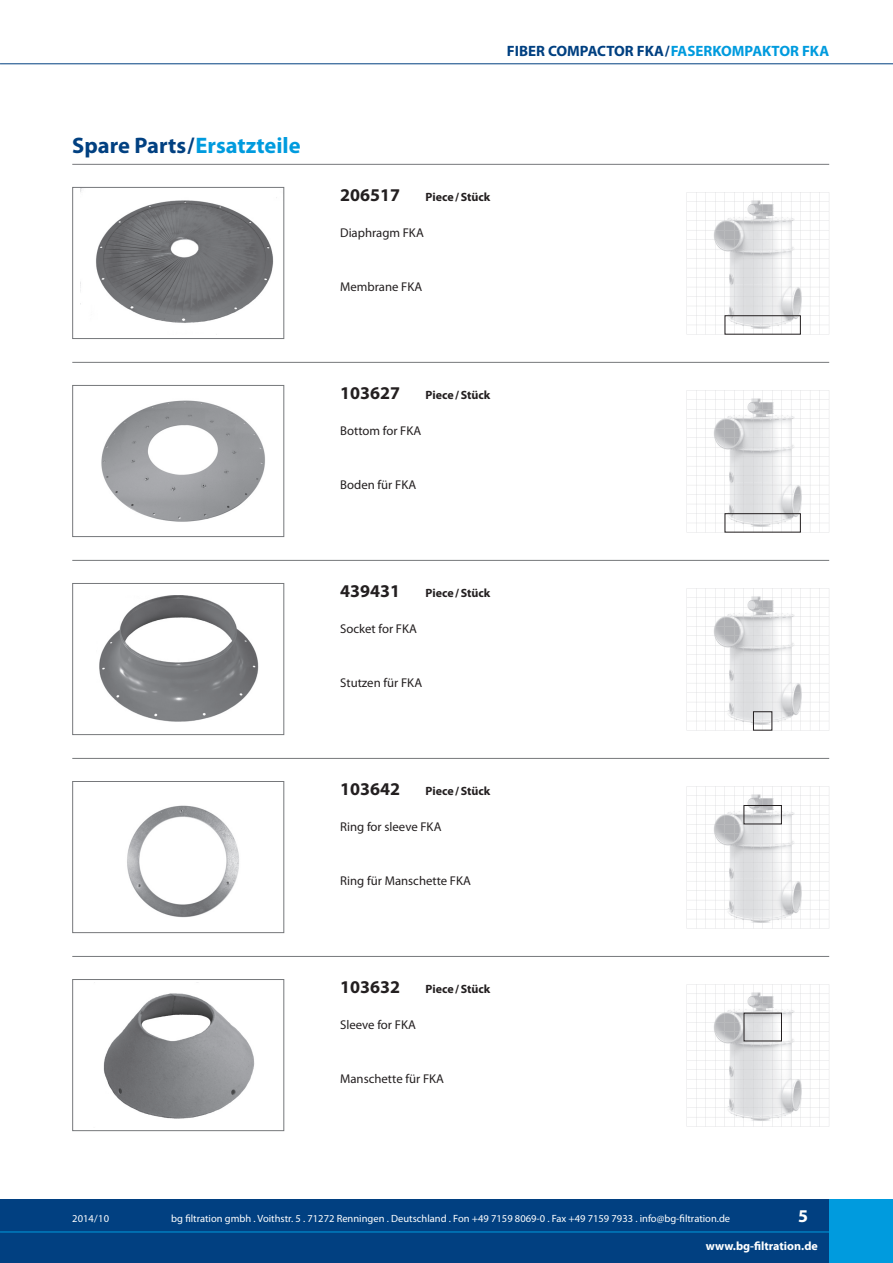
<style>
.page{position:relative;width:893px;height:1263px;background:#fff}
.page>*{position:absolute;margin:0;border:0;box-sizing:border-box;transform-origin:0 0}
.t1{font:700 22.5px "Myriad Pro";color:#014081}
.t2{font:700 18px "Myriad Pro";color:#231f20}
.t3{font:700 18px "Myriad Pro";color:#fff}
.t4{font:700 15px "Myriad Pro";color:#014081}
.t5{font:12.75px "Myriad Pro";color:#231f20}
.t6{font:700 12px "Myriad Pro";color:#231f20}
.t7{font:700 12px "Myriad Pro";color:#fff}
.t8{font:10.5px "Myriad Pro";color:#fff}
.s1{color:#009bde}
</style>
<div class="page">
<svg style="left:687px;top:786px;width:142px;height:143px"></svg>
<img style="left:712px;top:879px;width:90px;height:44px">
<svg style="left:687px;top:588px;width:142px;height:143px"></svg>
<img style="left:712px;top:681px;width:90px;height:44px">
<svg style="left:687px;top:984px;width:142px;height:143px"></svg>
<img style="left:712px;top:1077px;width:90px;height:44px">
<svg style="left:687px;top:390px;width:142px;height:143px"></svg>
<img style="left:712px;top:483px;width:90px;height:44px">
<svg style="left:687px;top:192px;width:142px;height:143px"></svg>
<img style="left:712px;top:285px;width:90px;height:44px">
<div style="left:0;top:1199px;width:829px;height:64px;background:#014081"></div>
<div style="left:829px;top:1199px;width:64px;height:64px;background:#009bde"></div>
<hr style="left:0;top:63px;width:893px;height:1px;background:#014081">
<hr style="left:0;top:1231px;width:893px;height:1px;background:#009bde">
<hr style="left:72px;top:164px;width:757px;height:1px;background:#76787b">
<hr style="left:72px;top:362px;width:757px;height:1px;background:#76787b">
<hr style="left:72px;top:560px;width:757px;height:1px;background:#76787b">
<hr style="left:72px;top:758px;width:757px;height:1px;background:#76787b">
<hr style="left:72px;top:956px;width:757px;height:1px;background:#76787b">
<img style="left:80px;top:189px;width:197px;height:134px">
<div style="left:72px;top:187px;width:212px;height:152px;border:1px solid #76787b"></div>
<img style="left:101px;top:400px;width:164px;height:122px">
<div style="left:72px;top:385px;width:212px;height:152px;border:1px solid #76787b"></div>
<img style="left:99px;top:595px;width:160px;height:127px">
<div style="left:72px;top:583px;width:212px;height:152px;border:1px solid #76787b"></div>
<img style="left:127px;top:805px;width:112px;height:113px">
<div style="left:72px;top:781px;width:212px;height:152px;border:1px solid #76787b"></div>
<img style="left:94px;top:982px;width:161px;height:137px">
<div style="left:72px;top:979px;width:212px;height:152px;border:1px solid #76787b"></div>
<div style="left:725px;top:315px;width:76px;height:20px;border:1px solid #231f20"></div>
<div style="left:725px;top:513px;width:76px;height:19px;border:1px solid #231f20"></div>
<div style="left:743px;top:805px;width:39px;height:19px;border:1px solid #231f20"></div>
<div style="left:753px;top:711px;width:19px;height:19px;border:1px solid #231f20"></div>
<h1 class="t1" style="left:72px;top:133px;width:230px">Spare Parts / <span class="s1">Ersatzteile</span></h1>
<p class="t4" style="left:507px;top:42px;width:324px">FIBER COMPACTOR FKA/<span class="s1">FASERKOMPAKTOR FKA</span></p>
<h2 class="t2" style="left:340px;top:185px;width:61px">206517</h2>
<p class="t6" style="left:426px;top:190px;width:66px">Piece / Stück</p>
<p class="t5" style="left:340px;top:225px;width:85px">Diaphragm FKA</p>
<p class="t5" style="left:340px;top:279px;width:84px">Membrane FKA</p>
<h2 class="t2" style="left:340px;top:383px;width:61px">103627</h2>
<p class="t6" style="left:426px;top:388px;width:66px">Piece / Stück</p>
<p class="t5" style="left:340px;top:423px;width:83px">Bottom for FKA</p>
<p class="t5" style="left:340px;top:477px;width:77px">Boden für FKA</p>
<h2 class="t2" style="left:340px;top:581px;width:61px">439431</h2>
<p class="t6" style="left:426px;top:586px;width:66px">Piece / Stück</p>
<p class="t5" style="left:340px;top:621px;width:78px">Socket for FKA</p>
<p class="t5" style="left:340px;top:675px;width:83px">Stutzen für FKA</p>
<h2 class="t2" style="left:340px;top:779px;width:61px">103642</h2>
<p class="t6" style="left:426px;top:784px;width:66px">Piece / Stück</p>
<p class="t5" style="left:340px;top:819px;width:103px">Ring for sleeve FKA</p>
<p class="t5" style="left:340px;top:873px;width:132px">Ring für Manschette FKA</p>
<h2 class="t2" style="left:340px;top:977px;width:61px">103632</h2>
<p class="t6" style="left:426px;top:982px;width:66px">Piece / Stück</p>
<p class="t5" style="left:340px;top:1017px;width:77px">Sleeve for FKA</p>
<p class="t5" style="left:340px;top:1071px;width:105px">Manschette für FKA</p>
<p class="t8" style="left:72px;top:1212px;width:38px">2014 / 10</p>
<p class="t8" style="left:171px;top:1212px;width:560px">bg filtration gmbh . Voithstr. 5 . 71272 Renningen . Deutschland . Fon +49 7159 8069-0 . Fax +49 7159 7933 . info@bg-filtration.de</p>
<h2 class="t3" style="left:798px;top:1206px;width:11px">5</h2>
<p class="t7" style="left:706px;top:1239px;width:114px">www.bg-filtration.de</p>
</div>
